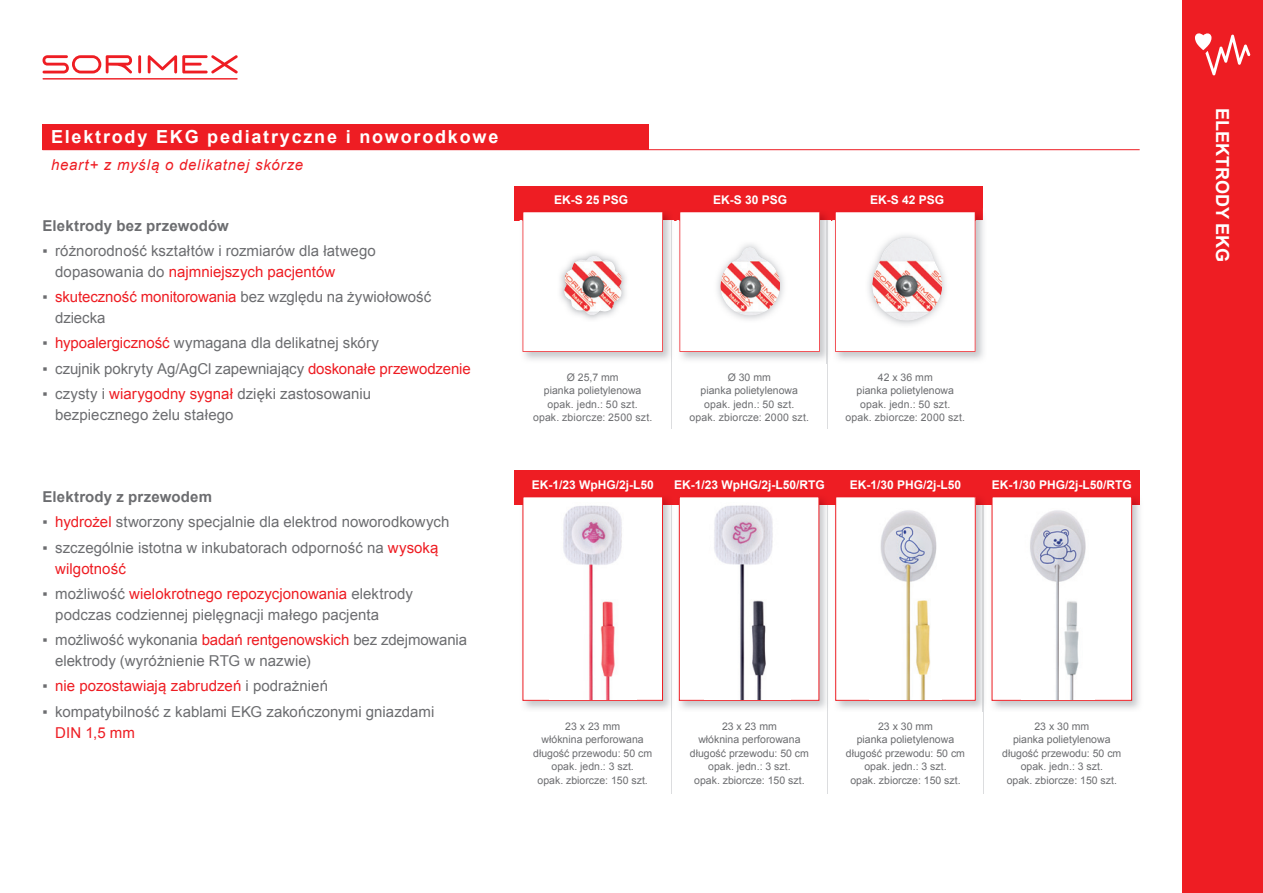
<style>
.page{position:relative;width:1263px;height:893px;background:#fff}
.page>*{position:absolute;margin:0;border:0;box-sizing:border-box;transform-origin:0 0}
.t1{font:700 18px "Arial";letter-spacing:.1em;color:#fff}
.t2{font:700 18px "Arial";color:#fff}
.t3{font:15px/21px "Arial";color:#6c6d70}
.t4{font:700 15px "Arial";letter-spacing:.01em;color:#6c6d70}
.t5{font:15px "Arial";letter-spacing:.005em;color:#ee1d23}
.t6{font:italic 15px "Arial";letter-spacing:.05em;color:#ee1d23}
.t7{font:700 12px "Arial";color:#fff}
.t8{font:10.5px/13.5px "Arial";color:#6c6d70;text-align:center}
.s1{color:#ee1d23}
.s2{color:#6c6d70}
</style>
<div class="page">
<div style="left:43px;top:125px;width:606px;height:25px;background:#ee1d23"></div>
<hr style="left:827px;top:478px;width:1px;height:316px;background:#dcdddf">
<hr style="left:983px;top:478px;width:1px;height:316px;background:#dcdddf">
<hr style="left:671px;top:478px;width:1px;height:316px;background:#dcdddf">
<hr style="left:671px;top:192px;width:1px;height:237px;background:#dcdddf">
<hr style="left:827px;top:192px;width:1px;height:237px;background:#dcdddf">
<div style="left:514px;top:471px;width:626px;height:34px;background:#ee1d23"></div>
<div style="left:523px;top:497px;width:139px;height:203px;background:#fff"></div>
<div style="left:522px;top:496px;width:141px;height:205px;border:1px solid #ee1d23"></div>
<img style="left:678px;top:499px;width:149px;height:210px">
<div style="left:679px;top:497px;width:140px;height:203px;background:#fff"></div>
<div style="left:679px;top:496px;width:140px;height:205px;border:1px solid #ee1d23"></div>
<img style="left:836px;top:498px;width:147px;height:214px">
<div style="left:836px;top:497px;width:139px;height:203px;background:#fff"></div>
<div style="left:835px;top:496px;width:141px;height:205px;border:1px solid #ee1d23"></div>
<img style="left:991px;top:505px;width:149px;height:204px">
<div style="left:992px;top:497px;width:139px;height:203px;background:#fff"></div>
<div style="left:992px;top:496px;width:140px;height:205px;border:1px solid #ee1d23"></div>
<img style="left:1021px;top:510px;width:73px;height:190px">
<img style="left:869px;top:510px;width:73px;height:190px">
<img style="left:549px;top:505px;width:88px;height:195px">
<img style="left:705px;top:505px;width:86px;height:195px">
<hr style="left:43px;top:149px;width:1097px;height:1px;background:#ee1d23">
<div style="left:514px;top:186px;width:469px;height:34px;background:#ee1d23"></div>
<hr style="left:138px;top:55px;width:3px;height:18px;background:#ee1d23">
<hr style="left:43px;top:78px;width:195px;height:2px;background:#ee1d23">
<svg style="left:43px;top:55px;width:89px;height:18px"></svg>
<svg style="left:148px;top:55px;width:90px;height:18px"></svg>
<div style="left:1182px;top:0;width:81px;height:893px;background:#ee1d23"></div>
<svg style="left:1195px;top:33px;width:55px;height:43px"></svg>
<img style="left:677px;top:213px;width:307px;height:150px">
<img style="left:832px;top:209px;width:151px;height:11px">
<svg style="left:835px;top:211px;width:140px;height:141px"></svg>
<svg style="left:522px;top:212px;width:141px;height:140px"></svg>
<img style="left:827px;top:220px;width:1px;height:143px">
<svg style="left:679px;top:212px;width:141px;height:140px"></svg>
<img style="left:713px;top:240px;width:74px;height:83px">
<img style="left:720px;top:247px;width:60px;height:69px">
<img style="left:557px;top:249px;width:72px;height:73px">
<img style="left:564px;top:256px;width:58px;height:59px">
<img style="left:865px;top:230px;width:84px;height:98px">
<img style="left:872px;top:237px;width:70px;height:84px">
<p class="t1" style="left:51px;top:125px;width:449px">Elektrody EKG pediatryczne i noworodkowe</p>
<p class="t6" style="left:51px;top:155px;width:254px">heart+ z myślą o delikatnej skórze</p>
<p class="t4" style="left:43px;top:215px;width:188px">Elektrody bez przewodów</p>
<p class="t3" style="left:55px;top:240px;width:322px;text-indent:-13px">▪ różnorodność kształtów i rozmiarów dla łatwego dopasowania do <span class="s1">najmniejszych pacjentów</span></p>
<p class="t3" style="left:55px;top:286px;width:377px;text-indent:-13px">▪ <span class="s1">skuteczność monitorowania</span> bez względu na żywiołowość dziecka</p>
<p class="t3" style="left:43px;top:333px;width:338px">▪ <span class="s1">hypoalergiczność</span> wymagana dla delikatnej skóry</p>
<p class="t3" style="left:42px;top:358px;width:430px">▪ czujnik pokryty Ag/AgCl zapewniający <span class="s1">doskonałe przewodzenie</span></p>
<p class="t3" style="left:55px;top:383px;width:318px;text-indent:-13px">▪ czysty i <span class="s1">wiarygodny sygnał</span> dzięki zastosowaniu bezpiecznego żelu stałego</p>
<p class="t4" style="left:43px;top:487px;width:171px">Elektrody z przewodem</p>
<p class="t3" style="left:43px;top:512px;width:409px">▪ <span class="s1">hydrożel</span> stworzony specjalnie dla elektrod noworodkowych</p>
<p class="t3" style="left:55px;top:537px;width:385px;text-indent:-13px">▪ szczególnie istotna w inkubatorach odporność na <span class="s1">wysoką wilgotność</span></p>
<p class="t3" style="left:55px;top:583px;width:359px;text-indent:-13px">▪ możliwość <span class="s1">wielokrotnego repozycjonowania</span> elektrody podczas codziennej pielęgnacji małego pacjenta</p>
<p class="t3" style="left:55px;top:630px;width:413px;text-indent:-13px">▪ możliwość wykonania <span class="s1">badań rentgenowskich</span> bez zdejmowania elektrody (wyróżnienie RTG w nazwie)</p>
<p class="t5" style="left:43px;top:676px;width:287px"><span class="s2">▪</span> nie pozostawiają zabrudzeń <span class="s2">i podrażnień</span></p>
<p class="t3" style="left:55px;top:701px;width:381px;text-indent:-13px">▪ kompatybilność z kablami EKG zakończonymi gniazdami<br><span class="s1">DIN 1,5 mm</span></p>
<p class="t7" style="left:554px;top:192px;width:76px">EK-S 25 PSG</p>
<p class="t7" style="left:713px;top:192px;width:76px">EK-S 30 PSG</p>
<p class="t7" style="left:870px;top:192px;width:76px">EK-S 42 PSG</p>
<p class="t8" style="left:533px;top:370px;width:121px">Ø 25,7 mm<br>pianka polietylenowa opak. jedn.: 50 szt.<br>opak. zbiorcze: 2500 szt.</p>
<p class="t8" style="left:689px;top:370px;width:121px">Ø 30 mm<br>pianka polietylenowa opak. jedn.: 50 szt.<br>opak. zbiorcze: 2000 szt.</p>
<p class="t8" style="left:845px;top:370px;width:121px">42 x 36 mm<br>pianka polietylenowa opak. jedn.: 50 szt.<br>opak. zbiorcze: 2000 szt.</p>
<p class="t7" style="left:532px;top:477px;width:124px">EK-1/23 WpHG/2j-L50</p>
<p class="t7" style="left:674px;top:477px;width:152px">EK-1/23 WpHG/2j-L50/RTG</p>
<p class="t7" style="left:850px;top:477px;width:113px">EK-1/30 PHG/2j-L50</p>
<p class="t7" style="left:992px;top:477px;width:142px">EK-1/30 PHG/2j-L50/RTG</p>
<p class="t8" style="left:533px;top:719px;width:121px">23 x 23 mm<br>włóknina perforowana długość przewodu: 50 cm opak. jedn.: 3 szt.<br>opak. zbiorcze: 150 szt.</p>
<p class="t8" style="left:690px;top:719px;width:121px">23 x 23 mm<br>włóknina perforowana długość przewodu: 50 cm opak. jedn.: 3 szt.<br>opak. zbiorcze: 150 szt.</p>
<p class="t8" style="left:846px;top:719px;width:121px">23 x 30 mm<br>pianka polietylenowa długość przewodu: 50 cm opak. jedn.: 3 szt.<br>opak. zbiorcze: 150 szt.</p>
<p class="t8" style="left:1002px;top:719px;width:121px">23 x 30 mm<br>pianka polietylenowa długość przewodu: 50 cm opak. jedn.: 3 szt.<br>opak. zbiorcze: 150 szt.</p>
<p class="t2" style="left:1234px;top:108px;width:156px;rotate:90deg">ELEKTRODY EKG</p>
</div>
